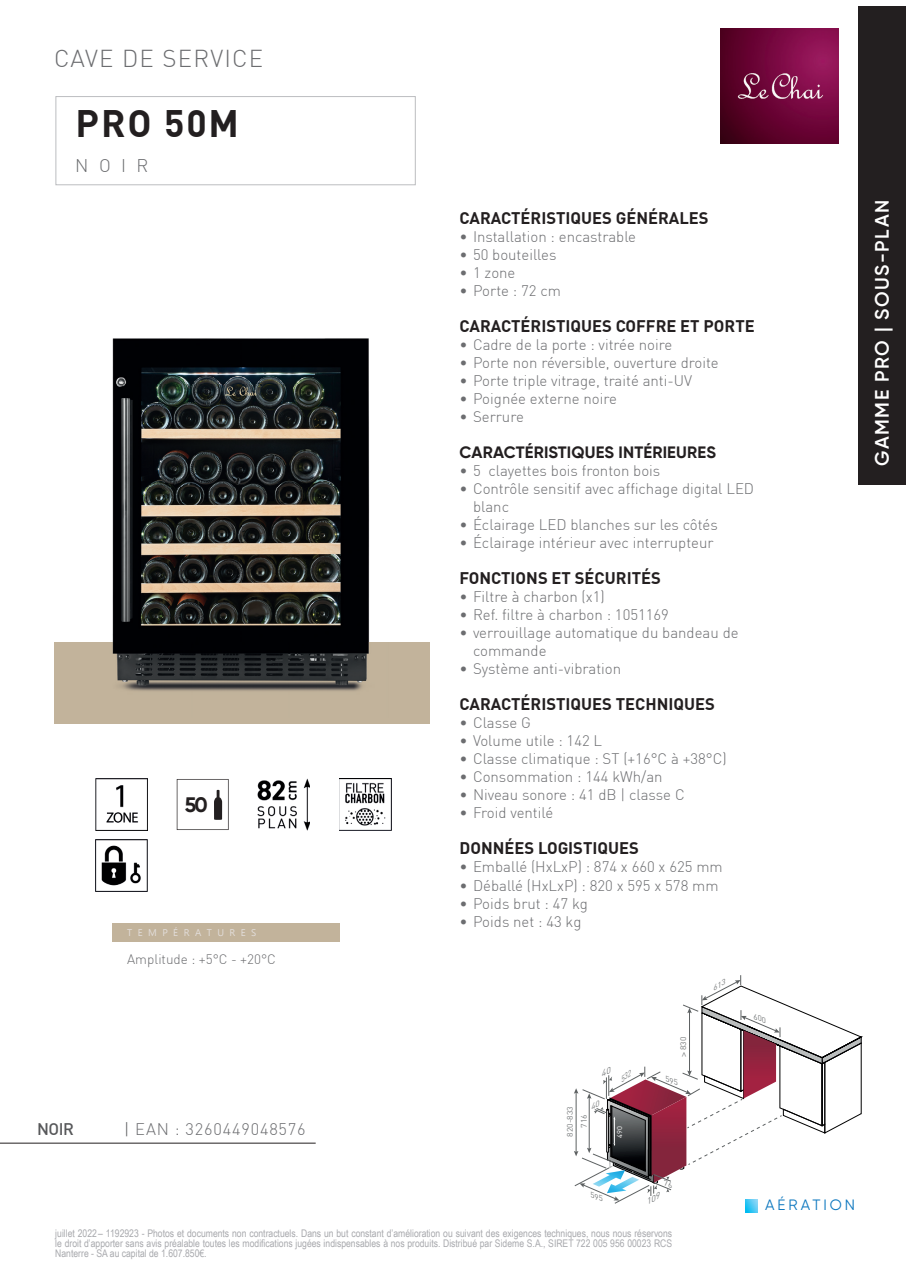
<style>
.page{position:relative;width:919px;height:1276px;background:#fff}
.page>*{position:absolute;margin:0;border:0;box-sizing:border-box;transform-origin:0 0}
.t1{font:700 37.5px "DIN Pro";letter-spacing:.05em;color:#231f20}
.t2{font:300 24px "DIN Pro";letter-spacing:.05em;color:#6c6d70}
.t3{font:700 21px "Gilroy";color:#231f20}
.t4{font:600 19.5px "Gilroy";letter-spacing:.08em;color:#fff}
.t5{font:300 18px "DIN Pro";color:#6c6d70}
.t6{font:700 16.5px "DIN Pro";color:#231f20}
.t7{font:700 16.5px "Gilroy";letter-spacing:.01em;color:#231f20}
.t8{font:300 16.5px "DIN Pro";letter-spacing:.05em;color:#6c6d70}
.t9{font:500 16.5px "DIN Pro";color:#57585a}
.t10{font:300 15px/18px "DIN Pro";color:#6c6d70}
.t11{font:15px "Gilroy";letter-spacing:.2em;color:#0e78bf}
.t12{font:300 13.5px "DIN Pro";color:#6c6d70}
.t13{font:10.5px/9.8px "Arial Narrow";color:#a8a9ad;text-align:justify}
.t14{font:9.75px "Ebrima";letter-spacing:.56em;color:#e2ddda}
.t15{font:7.95px/14.1px "DIN";color:#7b7e7f;text-align:center;scale:1.07 1}
.t16{font:7.05px "DIN";color:#fff;scale:1.07 1}
.s1{color:#57585a}
.s2{font-family:"DIN Engschrift Std"}
</style>
<div class="page">
<img style="left:720px;top:29px;width:118px;height:114px">
<div style="left:56px;top:96px;width:359px;height:89px;border:1px solid #bcbdc0"></div>
<div style="left:858px;top:6px;width:48px;height:479px;background:#231f20"></div>
<div style="left:112px;top:923px;width:227px;height:18px;background:#c2b39b"></div>
<div style="left:54px;top:642px;width:375px;height:82px;background:#c2b39b"></div>
<hr style="left:0;top:1143px;width:315px;height:1px;background:#231f20">
<svg style="left:177px;top:779px;width:51px;height:51px"></svg>
<img style="left:112px;top:338px;width:258px;height:353px">
<img style="left:95px;top:779px;width:52px;height:51px">
<img style="left:258px;top:779px;width:52px;height:51px">
<img style="left:339px;top:779px;width:52px;height:51px">
<img style="left:95px;top:840px;width:52px;height:51px">
<svg style="left:574px;top:975px;width:287px;height:237px"></svg>
<h2 class="t2" style="left:54px;top:44px;width:211px">CAVE DE SERVICE</h2>
<h1 class="t1" style="left:76px;top:99px;width:165px">PRO 50M</h1>
<p class="t5" style="left:75px;top:154px;width:75px">NOIR</p>
<h3 class="t3" style="left:185px;top:791px;width:24px">50</h3>
<p class="t14" style="left:127px;top:925px;width:131px">TEMPÉRATURES</p>
<p class="t12" style="left:127px;top:951px;width:150px">Amplitude : +5°C - +20°C</p>
<p class="t6" style="left:459px;top:207px;width:251px">CARACTÉRISTIQUES GÉNÉRALES</p>
<p class="t10" style="left:459px;top:228px;width:178px">• Installation : encastrable</p>
<p class="t10" style="left:459px;top:246px;width:98px">• 50 bouteilles</p>
<p class="t10" style="left:459px;top:264px;width:57px">• 1 zone</p>
<p class="t10" style="left:459px;top:282px;width:103px">• Porte : 72 cm</p>
<p class="t6" style="left:459px;top:315px;width:297px">CARACTÉRISTIQUES COFFRE ET PORTE</p>
<p class="t10" style="left:459px;top:336px;width:214px">• Cadre de la porte : vitrée noire</p>
<p class="t10" style="left:459px;top:354px;width:261px">• Porte non réversible , ouverture droite</p>
<p class="t10" style="left:459px;top:372px;width:234px">• Porte triple vitrage , traité anti-UV</p>
<p class="t10" style="left:459px;top:390px;width:159px">• Poignée externe noire</p>
<p class="t10" style="left:459px;top:408px;width:66px">• Serrure</p>
<p class="t7" style="left:459px;top:442px;width:258px">CARACTÉRISTIQUES INTÉRIEURES</p>
<p class="t10" style="left:459px;top:462px;width:202px">• 5 clayettes bois fronton bois</p>
<p class="t10" style="left:473px;top:480px;width:282px;text-indent:-14px">• Contrôle sensitif avec affichage digital LED blanc</p>
<p class="t10" style="left:459px;top:516px;width:260px">• Éclairage LED blanches sur les côtés</p>
<p class="t10" style="left:459px;top:534px;width:255px">• Éclairage intérieur avec interrupteur</p>
<p class="t6" style="left:459px;top:567px;width:203px">FONCTIONS ET SÉCURITÉS</p>
<p class="t10" style="left:459px;top:588px;width:147px">• Filtre à charbon (x1)</p>
<p class="t10" style="left:459px;top:606px;width:211px">• Ref. filtre à charbon : 1051169</p>
<p class="t10" style="left:473px;top:624px;width:267px;text-indent:-14px">• verrouillage automatique du bandeau de commande</p>
<p class="t10" style="left:459px;top:660px;width:163px">• Système anti-vibration</p>
<p class="t6" style="left:459px;top:693px;width:257px">CARACTÉRISTIQUES TECHNIQUES</p>
<p class="t10" style="left:459px;top:714px;width:73px">• Classe G</p>
<p class="t10" style="left:459px;top:732px;width:144px">• Volume utile : 142 L</p>
<p class="t10" style="left:459px;top:750px;width:269px">• Classe climatique : ST (+16°C à +38°C)</p>
<p class="t10" style="left:459px;top:768px;width:204px">• Consommation : 144 kWh/an</p>
<p class="t10" style="left:459px;top:786px;width:227px">• Niveau sonore : 41 dB | classe C</p>
<p class="t10" style="left:459px;top:804px;width:95px">• Froid ventilé</p>
<p class="t6" style="left:459px;top:837px;width:181px">DONNÉES LOGISTIQUES</p>
<p class="t10" style="left:459px;top:858px;width:265px">• Emballé (HxLxP) : 874 x 660 x 625 mm</p>
<p class="t10" style="left:459px;top:876px;width:260px">• Déballé (HxLxP) : 820 x 595 x 578 mm</p>
<p class="t10" style="left:459px;top:894px;width:130px">• Poids brut : 47 kg</p>
<p class="t10" style="left:459px;top:912px;width:123px">• Poids net : 43 kg</p>
<h3 class="t4" style="left:869px;top:466px;width:267px;rotate:-90deg">GAMME PRO | SOUS-PLAN</h3>
<p class="t9" style="left:37px;top:1118px;width:38px">NOIR</p>
<p class="t8" style="left:124px;top:1119px;width:183px"><span class="s1">|</span> EAN : 3260449048576</p>
<p class="t15" style="left:562px;top:1136px;width:30px;rotate:-90deg">820-833<br>716</p>
<p class="t16" style="left:615px;top:1137px;width:12px;rotate:-90deg">490</p>
<p class="t15" style="left:676px;top:1057px;width:21px;rotate:-90deg"><span class="s2">&gt;</span> 830</p>
<p class="t13" style="left:55px;top:1228px;width:618px">juillet 2022 – 1192923 - Photos et documents non contractuels. Dans un but constant d’amélioration ou suivant des exigences techniques, nous nous réservons le droit d’apporter sans avis préalable toutes les modifications jugées indispensables à nos produits. Distribué par Sideme S.A., SIRET 722 005 956 00023 RCS Nanterre - SA au capital de 1.607.850€.</p>
<p class="t11" style="left:765px;top:1195px;width:91px">AÉRATION</p>
</div>
